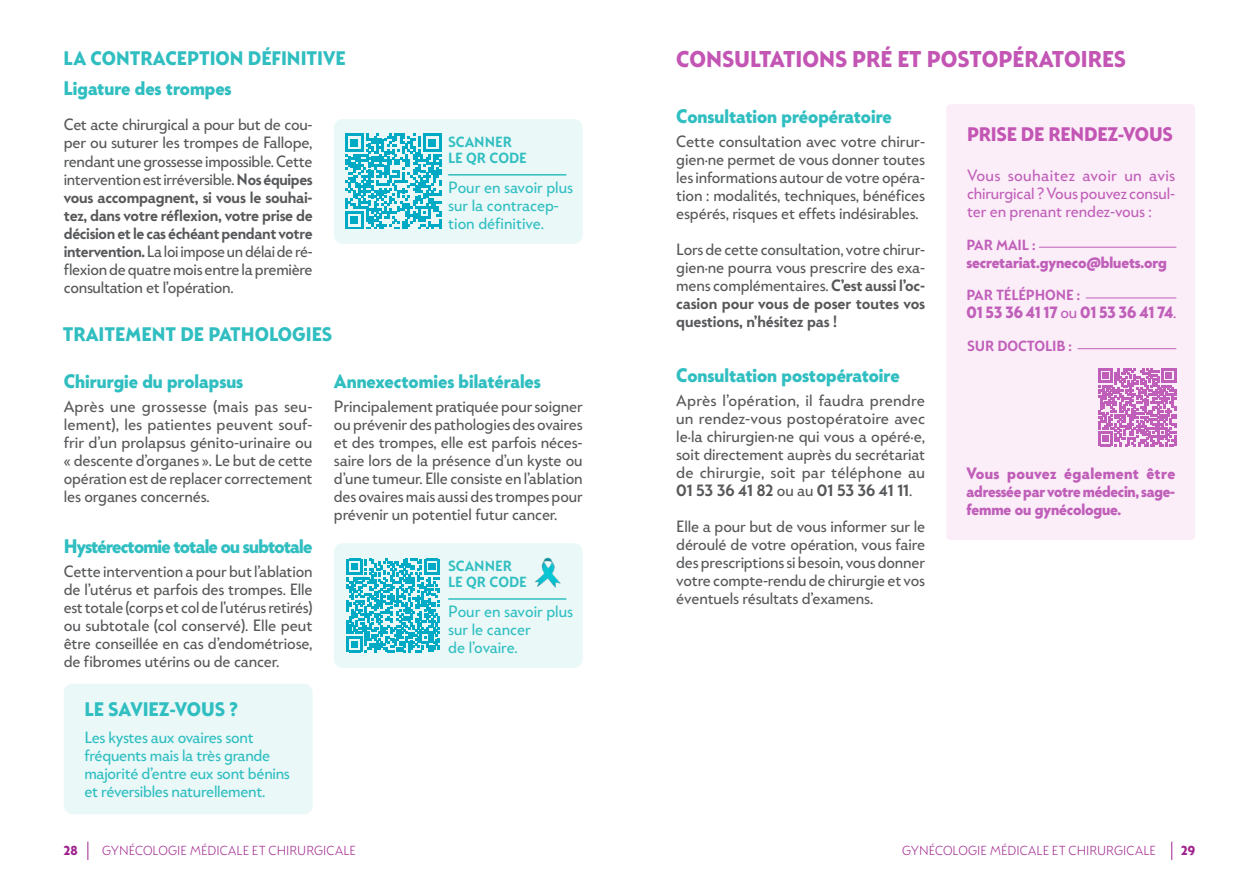
<style>
.page{position:relative;width:1259px;height:893px;background:#fff}
.page>*{position:absolute;margin:0;border:0;box-sizing:border-box;transform-origin:0 0}
.t1{font:700 21px "Mack";color:#c355b4}
.t2{font:700 18px "Mack";color:#30bec1}
.t3{font:700 18px "Mack";letter-spacing:-.04em;color:#30bec1}
.t4{font:700 18px "Mack";letter-spacing:-.01em;color:#c355b4}
.t5{font:15px/18px "Mack";letter-spacing:-.005em;color:#57585a;text-align:justify}
.t6{font:15px/18px "Mack";letter-spacing:-.015em;color:#30bec1}
.t7{font:700 15px/18px "Mack";letter-spacing:-.01em;color:#c05fb9;text-align:justify}
.t8{font:15px/18px "Mack";letter-spacing:-.01em;color:#c05fb9;text-align:justify}
.t9{font:600 13.5px "Mack";letter-spacing:-.01em;color:#c05fb9}
.t10{font:600 13.5px/16.2px "Mack";color:#30bec1}
.t11{font:300 12px "Mack";color:#9f238e}
.t12{font:700 12px "Mack";color:#9f238e}
.s1{font-weight:600}
.s2{font-weight:400}
</style>
<div class="page">
<svg style="left:1171px;top:842px;width:1px;height:18px"></svg>
<svg style="left:87px;top:842px;width:1px;height:18px"></svg>
<div style="left:64px;top:684px;width:249px;height:130px;background:#eaf8f8;border-radius:9px"></div>
<div style="left:334px;top:119px;width:249px;height:125px;background:#eaf8f8;border-radius:9px"></div>
<svg style="left:345px;top:133px;width:96px;height:96px"></svg>
<hr style="left:448px;top:174px;width:118px;height:2px;background:#30bec1">
<div style="left:334px;top:543px;width:249px;height:125px;background:#eaf8f8;border-radius:9px"></div>
<svg style="left:346px;top:559px;width:94px;height:93px"></svg>
<hr style="left:448px;top:598px;width:118px;height:2px;background:#30bec1">
<img style="left:535px;top:557px;width:26px;height:31px">
<div style="left:946px;top:104px;width:249px;height:436px;background:#fceef8;border-radius:4px"></div>
<svg style="left:1098px;top:368px;width:78px;height:78px"></svg>
<hr style="left:1077px;top:348px;width:99px;height:1px;background:#c05fb9">
<hr style="left:1039px;top:247px;width:137px;height:1px;background:#c05fb9">
<hr style="left:1085px;top:298px;width:91px;height:1px;background:#c05fb9">
<p class="t2" style="left:64px;top:46px;width:284px">LA CONTRACEPTION DÉFINITIVE</p>
<p class="t2" style="left:64px;top:76px;width:169px">Ligature des trompes</p>
<p class="t5" style="left:64px;top:116px;width:250px">Cet acte chirurgical a pour but de cou&shy;per ou suturer les trompes de Fallope, rendant une grossesse impossible. Cette intervention est irréversible. <span class="s1">Nos équipes vous accompagnent, si vous le souhai&shy;tez, dans votre réflexion, votre prise de décision et le cas échéant pendant votre intervention.</span> La loi impose un délai de ré&shy;flexion de quatre mois entre la première consultation et l’opération.</p>
<p class="t2" style="left:63px;top:322px;width:271px">TRAITEMENT DE PATHOLOGIES</p>
<p class="t10" style="left:448px;top:134px;width:80px">SCANNER<br>LE QR CODE</p>
<p class="t6" style="left:448px;top:179px;width:126px">Pour en savoir plus sur la contracep&shy;tion définitive.</p>
<p class="t2" style="left:64px;top:369px;width:181px">Chirurgie du prolapsus</p>
<p class="t5" style="left:64px;top:397px;width:250px">Après une grossesse (mais pas seu&shy;lement), les patientes peuvent souf&shy;frir d’un prolapsus génito-urinaire ou « descente d’organes ». Le but de cette opération est de replacer correctement les organes concernés.</p>
<p class="t3" style="left:64px;top:534px;width:250px">Hystérectomie totale ou subtotale</p>
<p class="t5" style="left:64px;top:562px;width:250px">Cette intervention a pour but l’ablation de l’utérus et parfois des trompes. Elle est totale (corps et col de l’utérus retirés) ou subtotale (col conservé). Elle peut être conseillée en cas d’endométriose, de fibromes utérins ou de cancer.</p>
<p class="t2" style="left:84px;top:697px;width:155px">LE SAVIEZ-VOUS ?</p>
<p class="t6" style="left:84px;top:728px;width:207px">Les kystes aux ovaires sont fréquents mais la très grande majorité d’entre eux sont bénins et réversibles naturellement.</p>
<p class="t2" style="left:334px;top:369px;width:208px">Annexectomies bilatérales</p>
<p class="t5" style="left:334px;top:397px;width:250px">Principalement pratiquée pour soigner ou prévenir des pathologies des ovaires et des trompes, elle est parfois néces&shy;saire lors de la présence d’un kyste ou d’une tumeur. Elle consiste en l’ablation des ovaires mais aussi des trompes pour prévenir un potentiel futur cancer.</p>
<p class="t10" style="left:448px;top:558px;width:80px">SCANNER<br>LE QR CODE</p>
<p class="t6" style="left:448px;top:603px;width:126px">Pour en savoir plus sur le cancer<br>de l’ovaire.</p>
<p class="t1" style="left:676px;top:45px;width:451px">CONSULTATIONS PRÉ ET POSTOPÉRATOIRES</p>
<p class="t2" style="left:676px;top:104px;width:217px">Consultation préopératoire</p>
<p class="t5" style="left:676px;top:132px;width:250px">Cette consultation avec votre chirur&shy;gien·ne permet de vous donner toutes les informations autour de votre opéra&shy;tion : modalités, techniques, bénéfices espérés, risques et effets indésirables.</p>
<p class="t5" style="left:676px;top:240px;width:250px">Lors de cette consultation, votre chirur&shy;gien·ne pourra vous prescrire des exa&shy;mens complémentaires. <span class="s1">C’est aussi l’oc&shy;casion pour vous de poser toutes vos questions, n’hésitez pas !</span></p>
<p class="t2" style="left:676px;top:363px;width:225px">Consultation postopératoire</p>
<p class="t5" style="left:676px;top:391px;width:250px">Après l’opération, il faudra prendre un rendez-vous postopératoire avec le·la chirurgien·ne qui vous a opéré·e, soit directement auprès du secrétariat de chirurgie, soit par téléphone au <span class="s1">01 53 36 41 82</span> ou au <span class="s1">01 53 36 41 11</span>.</p>
<p class="t5" style="left:676px;top:517px;width:250px">Elle a pour but de vous informer sur le déroulé de votre opération, vous faire des prescriptions si besoin, vous donner votre compte-rendu de chirurgie et vos éventuels résultats d’examens.</p>
<p class="t4" style="left:967px;top:123px;width:207px">PRISE DE RENDEZ-VOUS</p>
<p class="t8" style="left:967px;top:166px;width:210px">Vous souhaitez avoir un avis chirurgical ? Vous pouvez consul&shy;ter en prenant rendez-vous :</p>
<p class="t9" style="left:966px;top:236px;width:70px">PAR MAIL :</p>
<p class="t7" style="left:966px;top:253px;width:202px">secretariat.gyneco@bluets.org</p>
<p class="t9" style="left:966px;top:287px;width:115px">PAR TÉLÉPHONE :</p>
<p class="t7" style="left:966px;top:304px;width:211px">01 53 36 41 17 <span class="s2">ou</span> 01 53 36 41 74<span class="s2">.</span></p>
<p class="t9" style="left:967px;top:337px;width:106px">SUR DOCTOLIB :</p>
<p class="t7" style="left:966px;top:464px;width:210px">Vous pouvez également être adressée par votre médecin, sage&shy;femme ou gynécologue.</p>
<p class="t12" style="left:64px;top:843px;width:15px">28</p>
<p class="t11" style="left:102px;top:843px;width:255px">GYNÉCOLOGIE MÉDICALE ET CHIRURGICALE</p>
<p class="t11" style="left:902px;top:843px;width:255px">GYNÉCOLOGIE MÉDICALE ET CHIRURGICALE</p>
<p class="t12" style="left:1181px;top:843px;width:16px">29</p>
</div>
